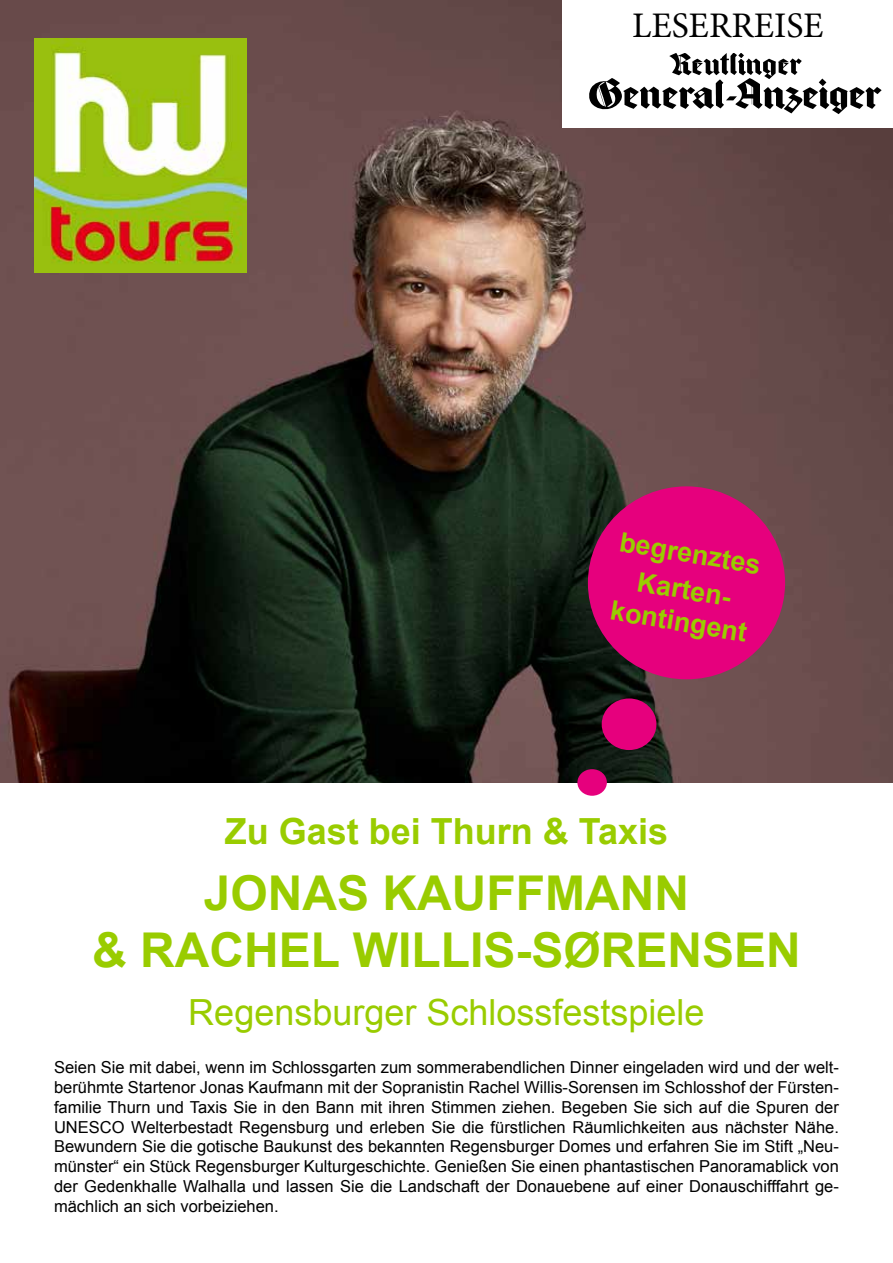
<style>
.page{position:relative;width:893px;height:1263px;background:#fff}
.page>*{position:absolute;margin:0;border:0;box-sizing:border-box;transform-origin:0 0}
.t1{font:700 48px/57.6px "Arial";color:#9c0;text-align:center}
.t2{font:36px "Arial";color:#9c0}
.t3{font:700 36px "Arial";color:#9c0}
.t4{font:36px "Minion Pro";color:#000}
.t5{font:700 27px/36.6px "Arial";color:#9c0;text-align:center}
.t6{font:16.5px/19.8px "Arial";color:#000;text-align:justify}
</style>
<div class="page">
<img style="left:0;top:0;width:893px;height:782px">
<img style="left:34px;top:38px;width:213px;height:234px">
<div style="left:588px;top:486px;width:197px;height:193px;background:#e6007d;border-radius:50%"></div>
<div style="left:602px;top:698px;width:54px;height:52px;background:#e6007d;border-radius:50%"></div>
<div style="left:577px;top:769px;width:30px;height:27px;background:#e6007d;border-radius:50%"></div>
<div style="left:563px;top:52px;width:330px;height:76px;background:#fff"></div>
<svg style="left:589px;top:53px;width:293px;height:61px"></svg>
<div style="left:563px;top:0;width:330px;height:52px;background:#fff"></div>
<h2 class="t4" style="left:632px;top:2px;width:193px">LESERREISE</h2>
<h3 class="t5" style="left:623px;top:524px;width:144px;rotate:10deg">begrenztes<br>Karten-</h3>
<h3 class="t5" style="left:614px;top:592px;width:139px;rotate:10deg">kontingent</h3>
<h2 class="t3" style="left:225px;top:807px;width:445px">Zu Gast bei Thurn &amp; Taxis</h2>
<h1 class="t1" style="left:92px;top:866px;width:710px">JONAS KAUFFMANN<br>&amp; RACHEL WILLIS-SØRENSEN</h1>
<h2 class="t2" style="left:188px;top:989px;width:518px">Regensburger Schlossfestspiele</h2>
<p class="t6" style="left:54px;top:1058px;width:786px">Seien Sie mit dabei, wenn im Schlossgarten zum sommerabendlichen Dinner eingeladen wird und der welt&shy;berühmte Startenor Jonas Kaufmann mit der Sopranistin Rachel Willis-Sorensen im Schlosshof der Fürsten&shy;familie Thurn und Taxis Sie in den Bann mit ihren Stimmen ziehen. Begeben Sie sich auf die Spuren der UNESCO Welterbestadt Regensburg und erleben Sie die fürstlichen Räumlichkeiten aus nächster Nähe.<br>Bewundern Sie die gotische Baukunst des bekannten Regensburger Domes und erfahren Sie im Stift „Neu&shy;münster“ ein Stück Regensburger Kulturgeschichte. Genießen Sie einen phantastischen Panoramablick von der Gedenkhalle Walhalla und lassen Sie die Landschaft der Donauebene auf einer Donauschifffahrt ge&shy;mächlich an sich vorbeiziehen.</p>
</div>
